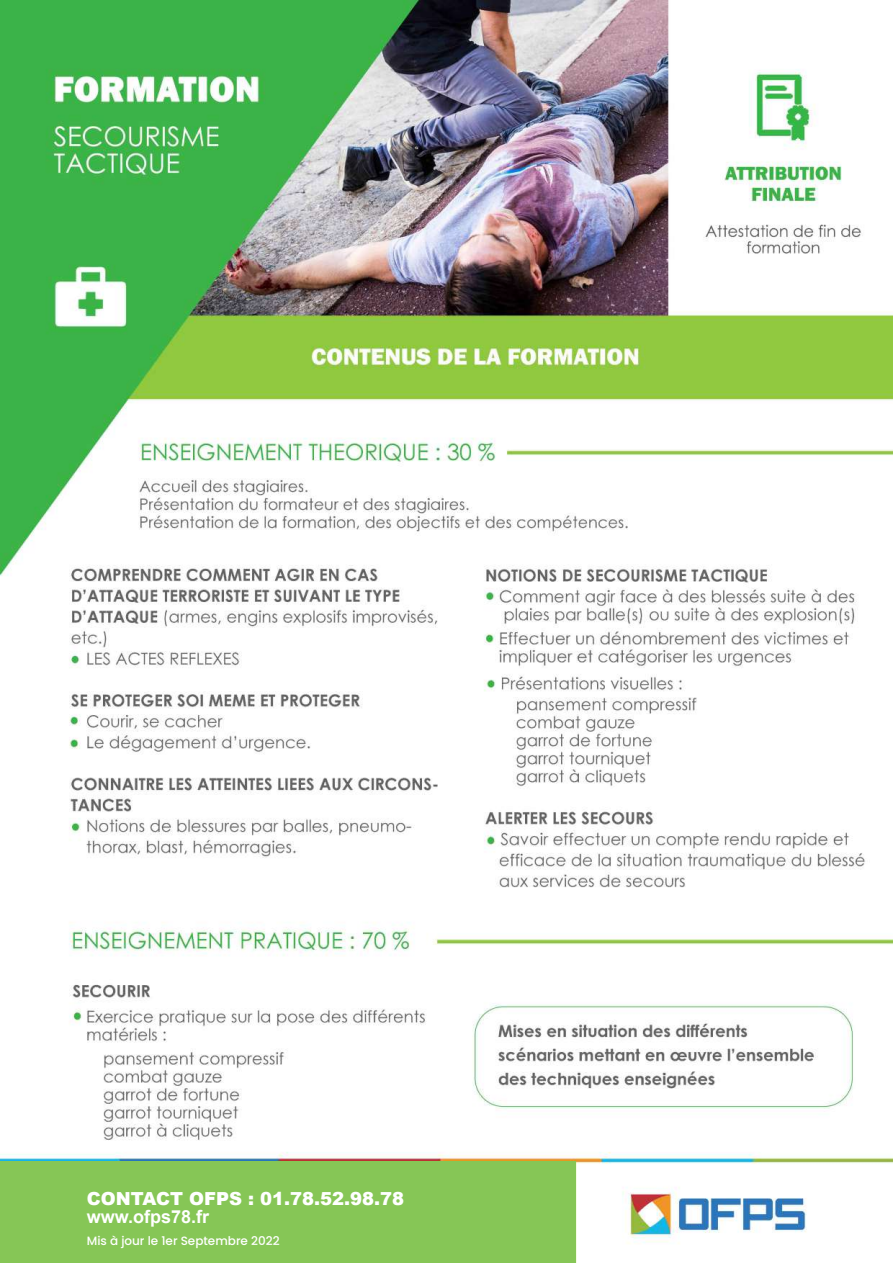
<style>
.page{position:relative;width:893px;height:1263px;background:#fff}
.page>*{position:absolute;margin:0;border:0;box-sizing:border-box;transform-origin:0 0}
.t1{font:900 18px "Arial";color:#fff}
.t2{font:700 18px "Arial";color:#fff}
.t3{font:500 12px "Poppins";color:#fff}
</style>
<div class="page">
<img style="left:0;top:0;width:893px;height:1263px">
<div style="left:0;top:1162px;width:575px;height:101px;background:#86c656"></div>
<h1 class="t1" style="left:87px;top:1186px;width:319px">CONTACT OFPS : 01.78.52.98.78</h1>
<h1 class="t2" style="left:87px;top:1204px;width:124px">www.ofps78.fr</h1>
<p class="t3" style="left:87px;top:1234px;width:194px">Mis à jour le 1er Septembre 2022</p>
<p class="t3" style="left:181px;top:1234px;width:75px">janvier 2020</p>
</div>
